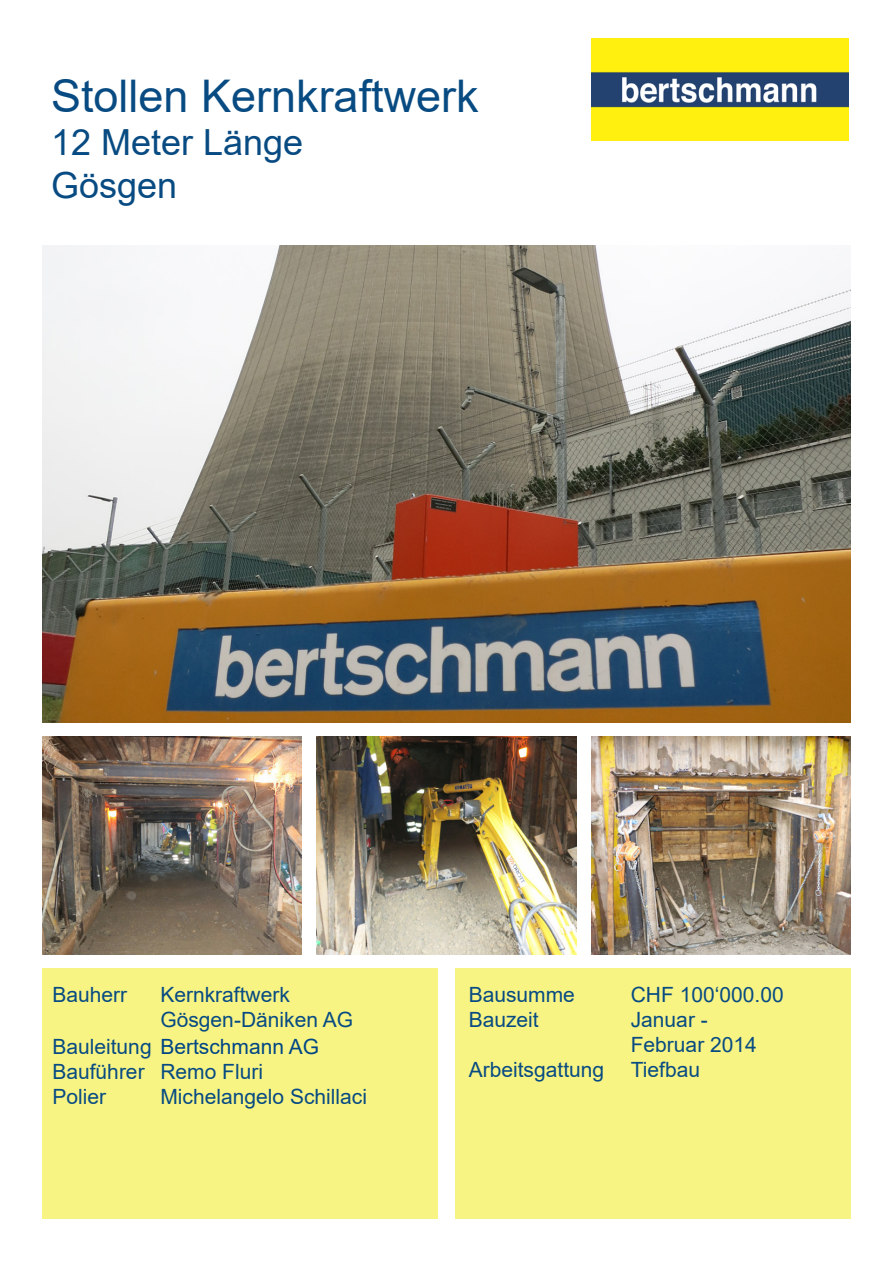
<style>
.page{position:relative;width:893px;height:1263px;background:#fff}
.page>*{position:absolute;margin:0;border:0;box-sizing:border-box;transform-origin:0 0}
.t1{font:45px "Arial";color:#084b82}
.t2{font:36px/43.2px "Arial";color:#084b82}
.t3{font:21px/25.2px "Arial";color:#084b82}
.t4{font:21px "Arial";color:#004684}
.s1{color:#084b82}
</style>
<div class="page">
<img style="left:591px;top:737px;width:259px;height:217px">
<img style="left:317px;top:737px;width:259px;height:217px">
<img style="left:42px;top:737px;width:260px;height:217px">
<img style="left:43px;top:246px;width:807px;height:477px">
<img style="left:591px;top:38px;width:257px;height:102px">
<div style="left:42px;top:968px;width:396px;height:251px;background:#f8f484"></div>
<div style="left:455px;top:968px;width:395px;height:251px;background:#f8f484"></div>
<h1 class="t1" style="left:51px;top:65px;width:429px">Stollen Kernkraftwerk</h1>
<h2 class="t2" style="left:51px;top:121px;width:254px">12 Meter Länge<br>Gösgen</h2>
<p class="t3" style="left:52px;top:982px;width:76px">Bauherr</p>
<p class="t3" style="left:160px;top:982px;width:131px">Kernkraftwerk</p>
<p class="t3" style="left:160px;top:1007px;width:194px">Gösgen-Däniken AG</p>
<p class="t4" style="left:52px;top:1032px;width:268px"><span class="s1">Bauleitung</span> Bertschmann AG</p>
<p class="t3" style="left:52px;top:1059px;width:212px">Bauführer Remo Fluri</p>
<p class="t3" style="left:52px;top:1084px;width:55px">Polier</p>
<p class="t3" style="left:160px;top:1084px;width:208px">Michelangelo Schillaci</p>
<p class="t3" style="left:469px;top:982px;width:108px">Bausumme</p>
<p class="t3" style="left:631px;top:982px;width:154px">CHF 100‘000.00</p>
<p class="t3" style="left:469px;top:1007px;width:72px">Bauzeit</p>
<p class="t3" style="left:631px;top:1007px;width:128px">Januar -<br>Februar 2014</p>
<p class="t3" style="left:469px;top:1057px;width:137px">Arbeitsgattung</p>
<p class="t3" style="left:631px;top:1057px;width:71px">Tiefbau</p>
</div>
